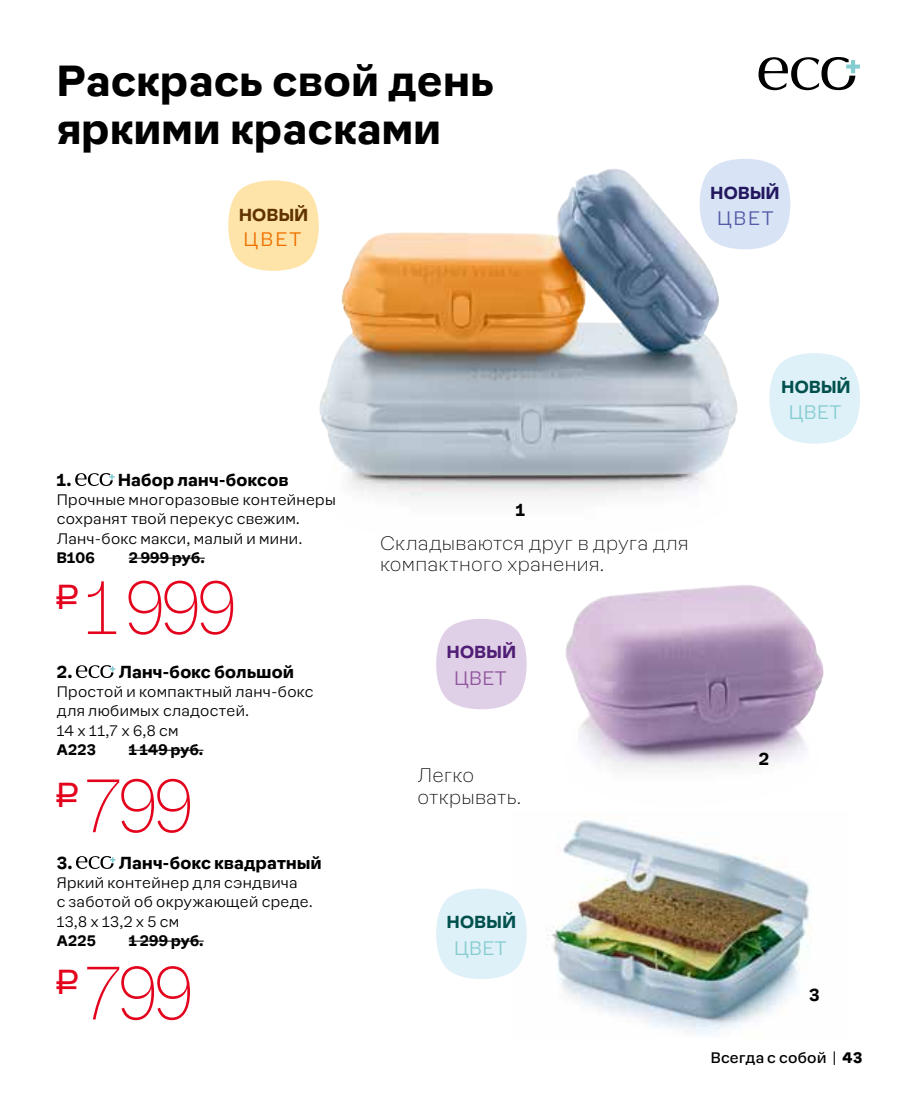
<style>
.page{position:relative;width:919px;height:1106px;background:#fff}
.page>*{position:absolute;margin:0;border:0;box-sizing:border-box;transform-origin:0 0}
.t1{font:100 69.2px "Earl Sans";letter-spacing:-.07em;color:#e4031c;scale:.9 1}
.t2{font:700 40px/48px "Earl Sans";letter-spacing:.025em;color:#000}
.t3{font:100 18px/21.6px "Earl Sans";letter-spacing:.015em;color:#000}
.t4{font:300 18px "Earl Sans";letter-spacing:.025em;color:#86cdd2}
.t5{font:300 18px "Earl Sans";color:#545ca7}
.t6{font:300 18px "Earl Sans";color:#91579f}
.t7{font:300 18px "Earl Sans";color:#ee7000}
.t8{font:700 16px "Earl Sans";letter-spacing:.02em;color:#000}
.t9{font:700 16px "Earl Sans";letter-spacing:.025em;color:#00514e}
.t10{font:700 16px "Earl Sans";letter-spacing:.025em;color:#231860}
.t11{font:700 16px "Earl Sans";letter-spacing:.025em;color:#501e75}
.t12{font:700 16px "Earl Sans";letter-spacing:.025em;color:#603300}
.t13{font:300 14px/19.2px "Earl Sans";letter-spacing:.025em;color:#000}
.t14{font:700 14px "Earl Sans";letter-spacing:.025em;color:#000}
.t15{font:14px "Earl Sans";letter-spacing:.025em;color:#000}
.s1{font-weight:900}
</style>
<div class="page">
<img style="left:565px;top:585px;width:258px;height:184px">
<img style="left:526px;top:820px;width:286px;height:214px">
<img style="left:319px;top:169px;width:419px;height:329px">
<svg style="left:758px;top:57px;width:101px;height:33px"></svg>
<svg style="left:699px;top:159px;width:91px;height:90px"></svg>
<svg style="left:769px;top:353px;width:90px;height:90px"></svg>
<svg style="left:436px;top:888px;width:90px;height:91px"></svg>
<svg style="left:436px;top:619px;width:90px;height:90px;background:#e4d6ea"></svg>
<svg style="left:228px;top:180px;width:91px;height:91px"></svg>
<svg style="left:75px;top:473px;width:40px;height:13px"></svg>
<hr style="left:129px;top:558px;width:76px;height:1px;background:#000">
<svg style="left:76px;top:665px;width:39px;height:13px"></svg>
<hr style="left:129px;top:750px;width:74px;height:1px;background:#000">
<svg style="left:76px;top:856px;width:39px;height:13px"></svg>
<hr style="left:129px;top:940px;width:75px;height:1px;background:#000">
<h2 class="t2" style="left:57px;top:53px;width:438px">Раскрась свой день яркими красками</h2>
<p class="t10" style="left:710px;top:179px;width:70px">НОВЫЙ</p>
<p class="t12" style="left:239px;top:201px;width:70px">НОВЫЙ</p>
<p class="t5" style="left:717px;top:203px;width:58px">ЦВЕТ</p>
<p class="t7" style="left:243px;top:225px;width:59px">ЦВЕТ</p>
<p class="t8" style="left:57px;top:466px;width:16px">1.</p>
<p class="t8" style="left:118px;top:466px;width:172px">Набор ланч-боксов</p>
<p class="t13" style="left:57px;top:489px;width:280px">Прочные многоразовые контейнеры сохранят твой перекус свежим.<br>Ланч-бокс макси, малый и мини.</p>
<p class="t14" style="left:57px;top:545px;width:40px">В106</p>
<p class="t14" style="left:129px;top:545px;width:78px">2 999 руб.</p>
<h1 class="t1" style="left:51px;top:552px;width:208px"><sup>A</sup> 1 999</h1>
<p class="t8" style="left:57px;top:658px;width:17px">2.</p>
<p class="t8" style="left:119px;top:658px;width:176px">Ланч-бокс большой</p>
<p class="t13" style="left:57px;top:681px;width:258px">Простой и компактный ланч-бокс для любимых сладостей.<br>14 x 11,7 x 6,8 см</p>
<p class="t14" style="left:57px;top:737px;width:41px">А223</p>
<p class="t14" style="left:129px;top:737px;width:76px">1 149 руб.</p>
<h1 class="t1" style="left:51px;top:750px;width:160px"><sup>A</sup> 799</h1>
<p class="t8" style="left:57px;top:849px;width:17px">3.</p>
<p class="t8" style="left:119px;top:849px;width:204px">Ланч-бокс квадратный</p>
<p class="t13" style="left:57px;top:872px;width:257px">Яркий контейнер для сэндвича<br>с заботой об окружающей среде.<br>13,8 x 13,2 x 5 см</p>
<p class="t14" style="left:57px;top:928px;width:40px">А225</p>
<p class="t14" style="left:129px;top:928px;width:76px">1 299 руб.</p>
<h1 class="t1" style="left:51px;top:937px;width:160px"><sup>A</sup> 799</h1>
<p class="t8" style="left:515px;top:496px;width:11px">1</p>
<p class="t3" style="left:380px;top:531px;width:310px">Складываются друг в друга для компактного хранения.</p>
<p class="t11" style="left:447px;top:638px;width:70px">НОВЫЙ</p>
<p class="t6" style="left:454px;top:663px;width:54px">ЦВЕТ</p>
<p class="t3" style="left:417px;top:763px;width:105px">Легко открывать.</p>
<p class="t9" style="left:781px;top:373px;width:70px">НОВЫЙ</p>
<p class="t4" style="left:788px;top:397px;width:54px">ЦВЕТ</p>
<p class="t8" style="left:758px;top:744px;width:12px">2</p>
<p class="t9" style="left:447px;top:907px;width:70px">НОВЫЙ</p>
<p class="t4" style="left:454px;top:933px;width:54px">ЦВЕТ</p>
<p class="t8" style="left:809px;top:980px;width:12px">3</p>
<p class="t15" style="left:710px;top:1046px;width:153px">Всегда с собой | <span class="s1">43</span></p>
</div>
